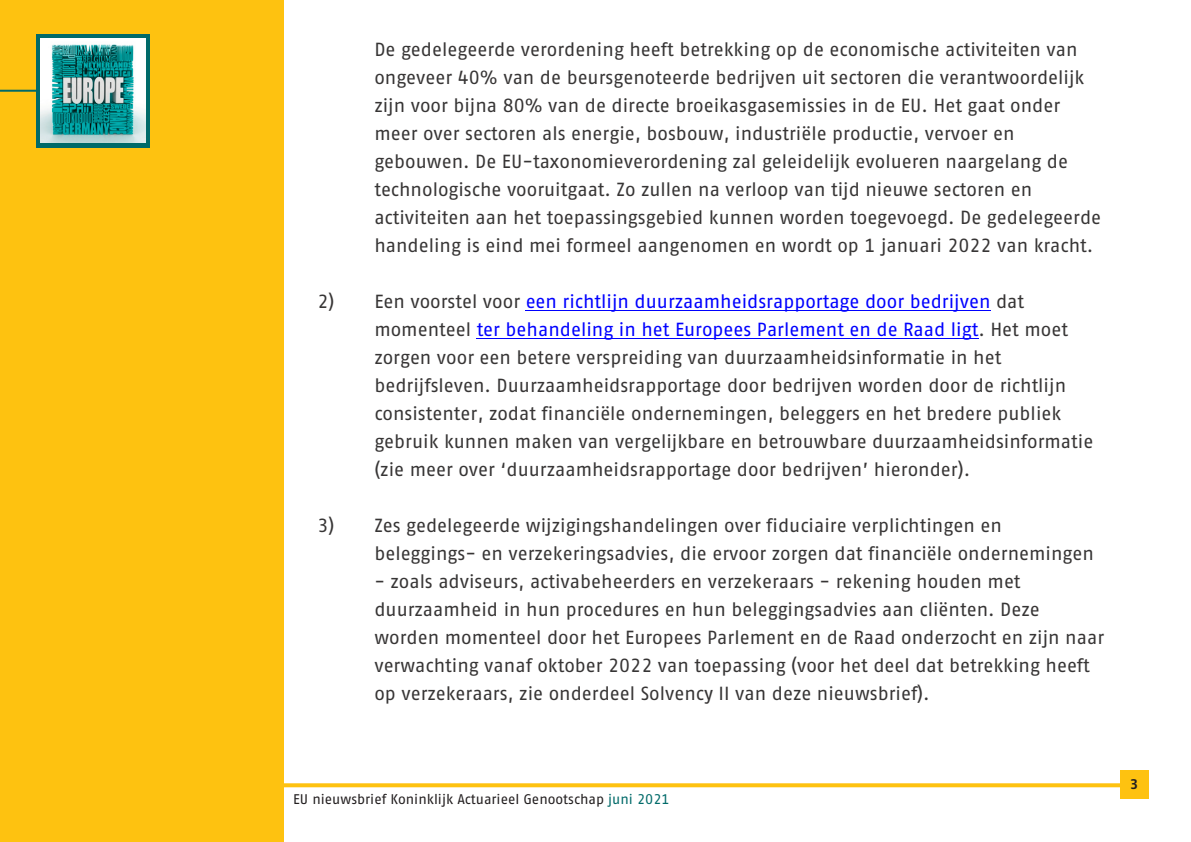
<style>
.page{position:relative;width:1191px;height:842px;background:#fff}
.page>*{position:absolute;margin:0;border:0;box-sizing:border-box;transform-origin:0 0}
.t1{font:19px/28px "Fago OT";color:#373535}
.t2{font:14px "Fago OT";color:#231f20}
.t3{font:700 14px "Fago OT";color:#231f20}
.s1{color:#00f}
.s2{color:#006a69}
</style>
<div class="page">
<svg style="left:283px;top:783px;width:837px;height:4px;background:#fec621"></svg>
<div style="left:1120px;top:770px;width:28px;height:29px;background:#fec210"></div>
<div style="left:0;top:0;width:283px;height:842px;background:#fec210"></div>
<hr style="left:0;top:90px;width:36px;height:2px;background:#006a69">
<div style="left:36px;top:91px;width:114px;height:56px;background:#006a69"></div>
<div style="left:36px;top:34px;width:114px;height:57px;background:#006a69"></div>
<img style="left:41px;top:38px;width:104px;height:105px">
<hr style="left:525px;top:310px;width:465px;height:1px;background:#00f">
<hr style="left:476px;top:338px;width:502px;height:1px;background:#00f">
<p class="t1" style="left:374px;top:37px;width:728px">De gedelegeerde verordening heeft betrekking op de economische activiteiten van ongeveer 40% van de beursgenoteerde bedrijven uit sectoren die verantwoordelijk zijn voor bijna 80% van de directe broeikasgasemissies in de EU. Het gaat onder meer over sectoren als energie, bosbouw, industriële productie, vervoer en gebouwen. De EU-taxonomieverordening zal geleidelijk evolueren naargelang de technologische vooruitgaat. Zo zullen na verloop van tijd nieuwe sectoren en activiteiten aan het toepassingsgebied kunnen worden toegevoegd. De gedelegeerde handeling is eind mei formeel aangenomen en wordt op 1 januari 2022 van kracht.</p>
<p class="t1" style="left:374px;top:289px;width:720px;text-indent:-57px">2) Een voorstel voor <span class="s1">een richtlijn duurzaamheidsrapportage door bedrijven</span> dat momenteel <span class="s1">ter behandeling in het Europees Parlement en de Raad ligt</span>. Het moet zorgen voor een betere verspreiding van duurzaamheidsinformatie in het bedrijfsleven. Duurzaamheidsrapportage door bedrijven worden door de richtlijn consistenter, zodat financiële ondernemingen, beleggers en het bredere publiek gebruik kunnen maken van vergelijkbare en betrouwbare duurzaamheidsinformatie (zie meer over ‘duurzaamheidsrapportage door bedrijven’ hieronder).</p>
<p class="t1" style="left:374px;top:513px;width:721px;text-indent:-57px">3) Zes gedelegeerde wijzigingshandelingen over fiduciaire verplichtingen en beleggings- en verzekeringsadvies, die ervoor zorgen dat financiële ondernemingen</p>
<p class="t1" style="left:374px;top:569px;width:731px">- zoals adviseurs, activabeheerders en verzekeraars - rekening houden met duurzaamheid in hun procedures en hun beleggingsadvies aan cliënten. Deze worden momenteel door het Europees Parlement en de Raad onderzocht en zijn naar verwachting vanaf oktober 2022 van toepassing (voor het deel dat betrekking heeft op verzekeraars, zie onderdeel Solvency II van deze nieuwsbrief).</p>
<p class="t2" style="left:293px;top:794px;width:378px">EU nieuwsbrief Koninklijk Actuarieel Genootschap <span class="s2">juni 2021</span></p>
<p class="t3" style="left:1130px;top:779px;width:10px">3</p>
</div>
